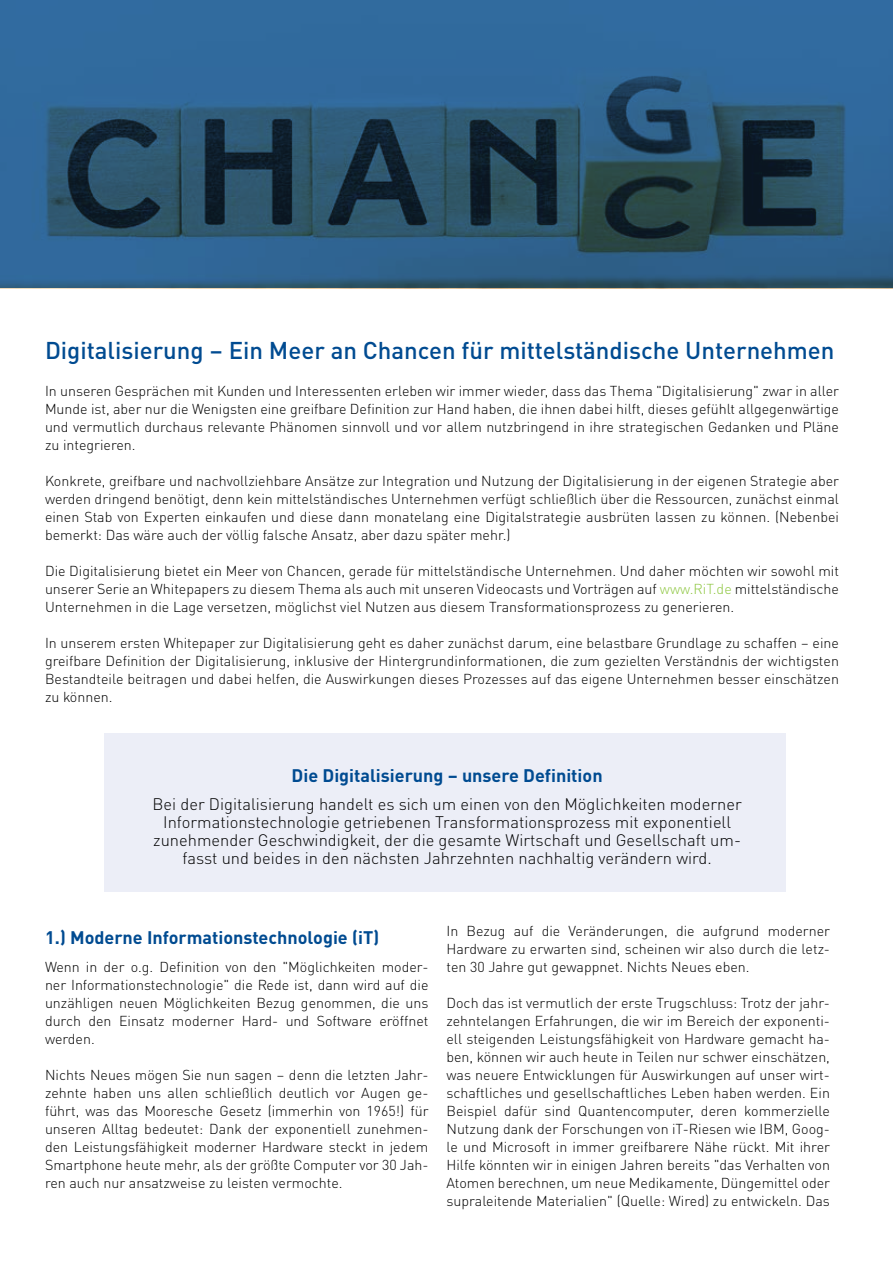
<style>
.page{position:relative;width:893px;height:1263px;background:#fff}
.page>*{position:absolute;margin:0;border:0;box-sizing:border-box;transform-origin:0 0}
.t1{font:500 24px "DINOT";color:#004b91}
.t2{font:700 18px "DINOT";color:#004b91}
.t3{font:300 16.5px/18px "DINOT";color:#000;text-align:center}
.t4{font:300 14.25px/18px "DINOT";color:#000;text-align:justify}
.s1{color:#8dc63f}
</style>
<div class="page">
<div style="left:104px;top:734px;width:682px;height:158px;background:#eceef7"></div>
<svg style="left:0;top:0;width:893px;height:288px;background:#2b597d"></svg>
<h1 class="t1" style="left:45px;top:332px;width:791px">Digitalisierung – Ein Meer an Chancen für mittelständische Unternehmen</h1>
<p class="t4" style="left:45px;top:381px;width:796px">In unseren Gesprächen mit Kunden und Interessenten erleben wir immer wieder, dass das Thema "Digitalisierung" zwar in aller Munde ist, aber nur die Wenigsten eine greifbare Definition zur Hand haben, die ihnen dabei hilft, dieses gefühlt allgegenwärtige und vermutlich durchaus relevante Phänomen sinnvoll und vor allem nutzbringend in ihre strategischen Gedanken und Pläne zu integrieren.</p>
<p class="t4" style="left:45px;top:471px;width:795px">Konkrete, greifbare und nachvollziehbare Ansätze zur Integration und Nutzung der Digitalisierung in der eigenen Strategie aber werden dringend benötigt, denn kein mittelständisches Unternehmen verfügt schließlich über die Ressourcen, zunächst einmal einen Stab von Experten einkaufen und diese dann monatelang eine Digitalstrategie ausbrüten lassen zu können. (Nebenbei bemerkt: Das wäre auch der völlig falsche Ansatz, aber dazu später mehr.)</p>
<p class="t4" style="left:45px;top:561px;width:795px">Die Digitalisierung bietet ein Meer von Chancen, gerade für mittelständische Unternehmen. Und daher möchten wir sowohl mit unserer Serie an Whitepapers zu diesem Thema als auch mit unseren Videocasts und Vorträgen auf <span class="s1">www.RiT.de</span> mittelständische Unternehmen in die Lage versetzen, möglichst viel Nutzen aus diesem Transformationsprozess zu generieren.</p>
<p class="t4" style="left:45px;top:633px;width:795px">In unserem ersten Whitepaper zur Digitalisierung geht es daher zunächst darum, eine belastbare Grundlage zu schaffen – eine greifbare Definition der Digitalisierung, inklusive der Hintergrundinformationen, die zum gezielten Verständnis der wichtigsten Bestandteile beitragen und dabei helfen, die Auswirkungen dieses Prozesses auf das eigene Unternehmen besser einschätzen zu können.</p>
<p class="t2" style="left:292px;top:761px;width:313px">Die Digitalisierung – unsere Definition</p>
<p class="t3" style="left:152px;top:794px;width:591px">Bei der Digitalisierung handelt es sich um einen von den Möglichkeiten moderner Informationstechnologie getriebenen Transformationsprozess mit exponentiell zunehmender Geschwindigkeit, der die gesamte Wirtschaft und Gesellschaft um&shy;fasst und beides in den nächsten Jahrzehnten nachhaltig verändern wird.</p>
<p class="t2" style="left:45px;top:923px;width:336px">1.) Moderne Informationstechnologie (iT)</p>
<p class="t4" style="left:45px;top:957px;width:385px">Wenn in der o.g. Definition von den "Möglichkeiten moder&shy;ner Informationstechnologie" die Rede ist, dann wird auf die unzähligen neuen Möglichkeiten Bezug genommen, die uns durch den Einsatz moderner Hard- und Software eröffnet werden.</p>
<p class="t4" style="left:45px;top:1065px;width:385px">Nichts Neues mögen Sie nun sagen – denn die letzten Jahr&shy;zehnte haben uns allen schließlich deutlich vor Augen ge&shy;führt, was das Mooresche Gesetz (immerhin von 1965!) für unseren Alltag bedeutet: Dank der exponentiell zunehmen&shy;den Leistungsfähigkeit moderner Hardware steckt in jedem Smartphone heute mehr, als der größte Computer vor 30 Jah&shy;ren auch nur ansatzweise zu leisten vermochte.</p>
<p class="t4" style="left:446px;top:921px;width:385px">In Bezug auf die Veränderungen, die aufgrund moderner Hardware zu erwarten sind, scheinen wir also durch die letz&shy;ten 30 Jahre gut gewappnet. Nichts Neues eben.</p>
<p class="t4" style="left:446px;top:993px;width:385px">Doch das ist vermutlich der erste Trugschluss: Trotz der jahr&shy;zehntelangen Erfahrungen, die wir im Bereich der exponenti&shy;ell steigenden Leistungsfähigkeit von Hardware gemacht ha&shy;ben, können wir auch heute in Teilen nur schwer einschätzen, was neuere Entwicklungen für Auswirkungen auf unser wirt&shy;schaftliches und gesellschaftliches Leben haben werden. Ein Beispiel dafür sind Quantencomputer, deren kommerzielle Nutzung dank der Forschungen von iT-Riesen wie IBM, Goog&shy;le und Microsoft in immer greifbarere Nähe rückt. Mit ihrer Hilfe könnten wir in einigen Jahren bereits "das Verhalten von Atomen berechnen, um neue Medikamente, Düngemittel oder supraleitende Materialien" (Quelle: Wired) zu entwickeln. Das</p>
</div>
